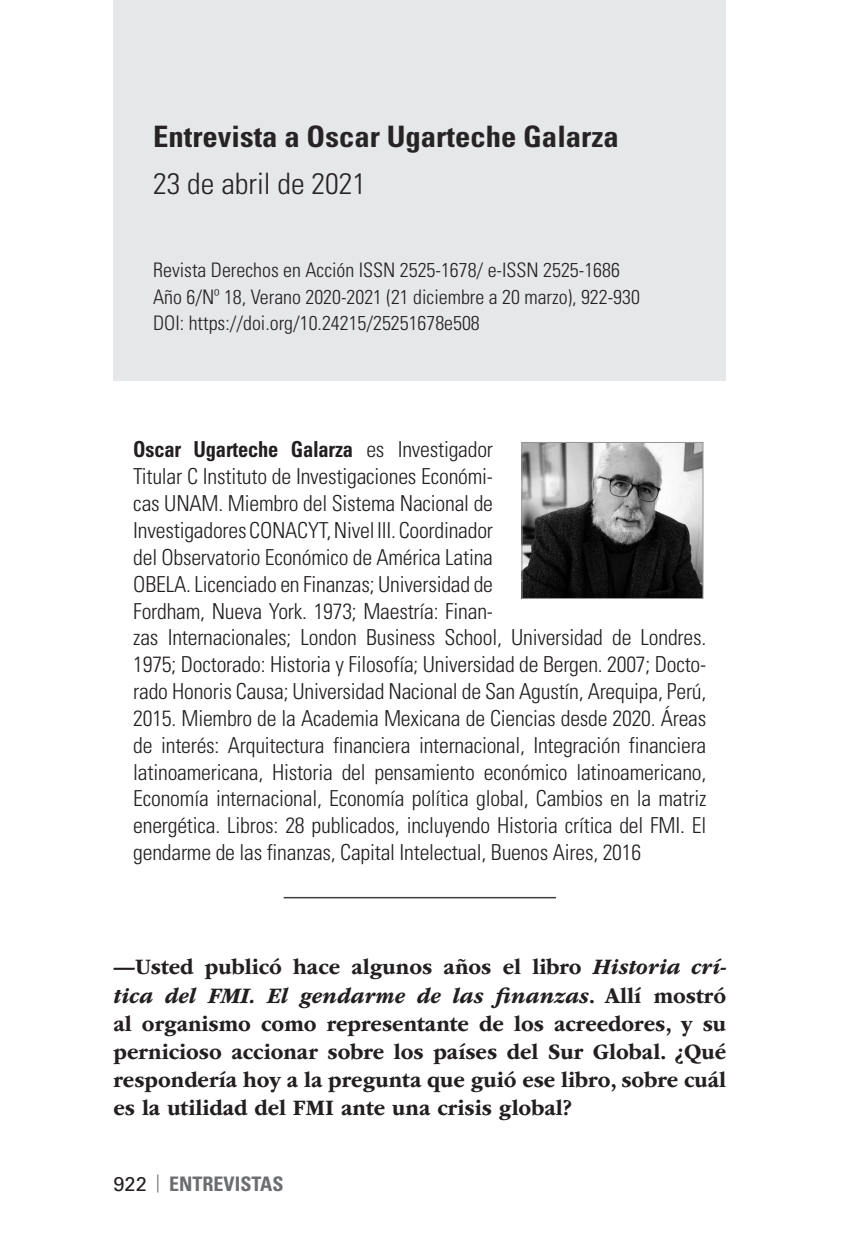
<style>
.page{position:relative;width:851px;height:1248px;background:#fff}
.page>*{position:absolute;margin:0;border:0;box-sizing:border-box;transform-origin:0 0}
.titulo-articulo{font:700 condensed 29.6px "Univers";color:#262324;scale:1.04 1}
.titulo-articulo-2{font:300 condensed 29.6px "Univers";color:#262324;scale:1.04 1}
.entrevista{font:700 23px/28px "ITC Garamond Std";color:#231f20;text-align:justify;scale:.94 1}
.resumen-filete{font:300 condensed 22px/26.8px "Univers";letter-spacing:-.01em;color:#231f20}
.datos-articulo{font:300 condensed 20px "Univers";color:#231f20}
.t1{font:700 condensed 20px "Univers";color:#6c6d70}
.s1{font-weight:700}
.s2{font-style:italic}
.s3{font-weight:400;font-stretch:normal;color:#231f20}
.s4{font-stretch:normal;font-size:18px;color:#57585a}
</style>
<div class="page">
<div style="left:113px;top:0;width:613px;height:380px;background:#e6e7e9"></div>
<hr style="left:283px;top:896px;width:273px;height:2px;background:#3e3e3f">
<img style="left:523px;top:444px;width:178px;height:153px">
<div style="left:521px;top:442px;width:182px;height:157px;border:1px solid #939598"></div>
<p class="titulo-articulo" style="left:153px;top:118px;width:449px">Entrevista a Oscar Ugarteche Galarza</p>
<p class="titulo-articulo-2" style="left:153px;top:166px;width:206px">23 de abril de 2021</p>
<p class="datos-articulo" style="left:153px;top:258px;width:468px">Revista Derechos en Acción ISSN 2525-1678/ e-ISSN 2525-1686</p>
<p class="datos-articulo" style="left:153px;top:284px;width:488px">Año 6/Nº 18, Verano 2020-2021 (21 diciembre a 20 marzo), 922-930</p>
<p class="datos-articulo" style="left:153px;top:311px;width:328px">DOI: https://doi.org/10.24215/25251678e508</p>
<p class="resumen-filete" style="left:133px;top:436px;width:574px"><span class="s1">Oscar Ugarteche Galarza</span> es Investigador<br>Titular C Instituto de Investigaciones Económi-<br>cas UNAM. Miembro del Sistema Nacional de<br>Investigadores CONACYT, Nivel III. Coordinador<br>del Observatorio Económico de América Latina<br>OBELA. Licenciado en Finanzas; Universidad de<br>Fordham, Nueva York. 1973; Maestría: Finan-<br>zas Internacionales; London Business School, Universidad de Londres.<br>1975; Doctorado: Historia y Filosofía; Universidad de Bergen. 2007; Docto&shy;rado Honoris Causa; Universidad Nacional de San Agustín, Arequipa, Perú, 2015. Miembro de la Academia Mexicana de Ciencias desde 2020. Áreas de interés: Arquitectura financiera internacional, Integración financiera latinoamericana, Historia del pensamiento económico latinoamericano, Economía internacional, Economía política global, Cambios en la matriz energética. Libros: 28 publicados, incluyendo Historia crítica del FMI. El gendarme de las finanzas, Capital Intelectual, Buenos Aires, 2016</p>
<p class="entrevista" style="left:113px;top:953px;width:653px">—Usted publicó hace algunos años el libro <span class="s2">Historia crí&shy;tica del FMI. El gendarme de las finanzas</span>. Allí mostró al organismo como representante de los acreedores, y su pernicioso accionar sobre los países del Sur Global. ¿Qué respondería hoy a la pregunta que guió ese libro, sobre cuál es la utilidad del FMI ante una crisis global?</p>
<p class="t1" style="left:113px;top:1171px;width:172px"><span class="s3">922</span> <span class="s4">|</span> ENTREVISTAS</p>
</div>
